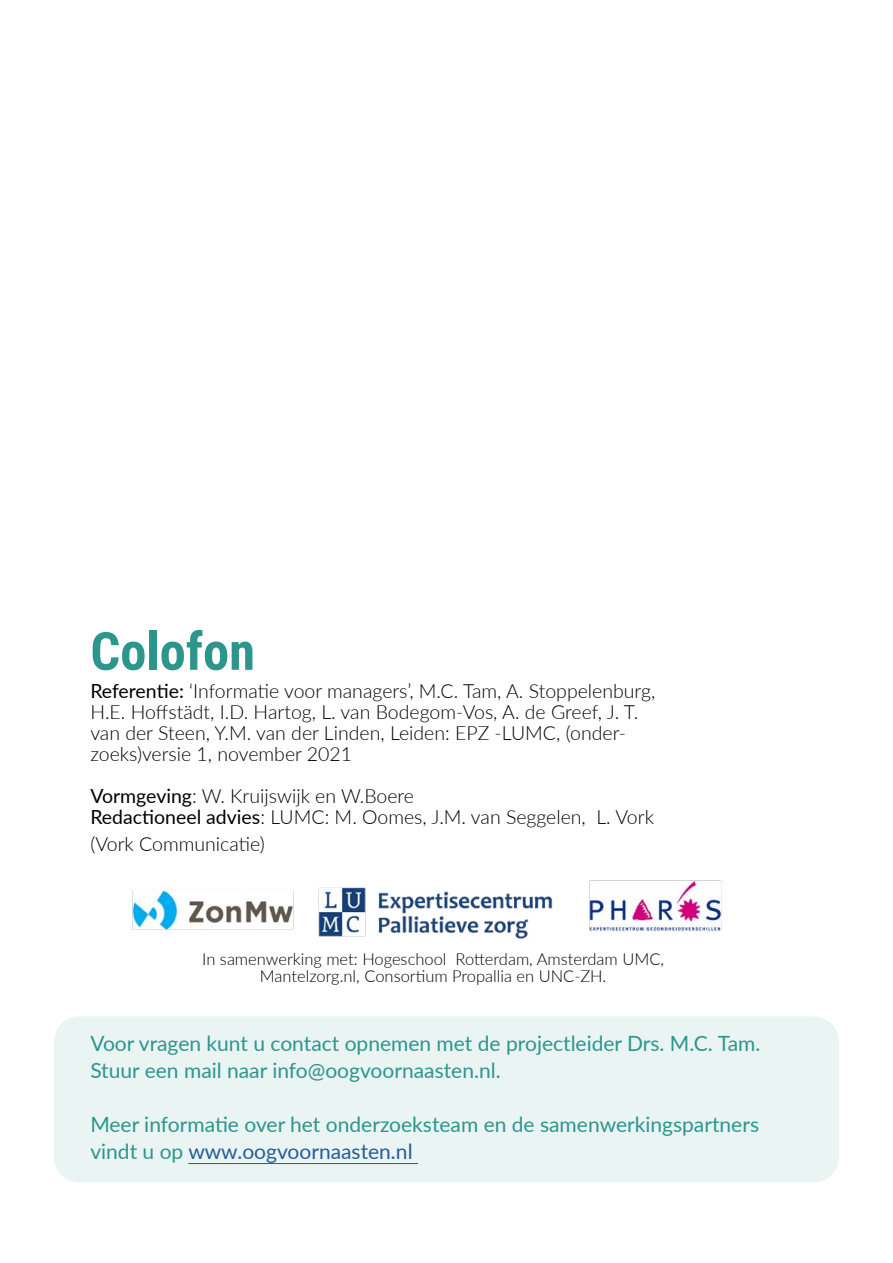
<style>
.page{position:relative;width:893px;height:1263px;background:#fff}
.page>*{position:absolute;margin:0;border:0;box-sizing:border-box;transform-origin:0 0}
.t1{font:700 52.5px "Roboto Condensed";color:#2c968c}
.t2{font:21px/27px "Lato";color:#2c968c}
.t3{font:300 19.5px/21px "Lato";color:#000}
.t4{font:300 16.5px/16.5px "Lato";color:#000;text-align:center}
.s1{font-weight:400}
.s2{color:#275b9b}
</style>
<div class="page">
<img style="left:132px;top:890px;width:162px;height:40px">
<img style="left:590px;top:880px;width:132px;height:51px">
<img style="left:318px;top:887px;width:235px;height:52px">
<div style="left:54px;top:1016px;width:785px;height:166px;background:#eaf4f3;border-radius:26px"></div>
<hr style="left:188px;top:1163px;width:230px;height:1px;background:#275b9b">
<h1 class="t1" style="left:90px;top:614px;width:166px">Colofon</h1>
<p class="t3" style="left:90px;top:680px;width:566px"><span class="s1">Referentie:</span> ‘Informatie voor managers’, M.C. Tam, A. Stoppelenburg, H.E. Hoffstädt, I.D. Hartog, L. van Bodegom-Vos, A. de Greef, J. T. van der Steen, Y.M. van der Linden, Leiden: EPZ -LUMC, (onder&shy;zoeks)versie 1, november 2021</p>
<p class="t3" style="left:90px;top:785px;width:565px"><span class="s1">Vormgeving</span>: W. Kruijswijk en W.Boere<br><span class="s1">Redactioneel advies</span>: LUMC: M. Oomes, J.M. van Seggelen, L. Vork</p>
<p class="t3" style="left:90px;top:833px;width:176px">(Vork Communicatie)</p>
<p class="t4" style="left:202px;top:950px;width:463px">In samenwerking met: Hogeschool Rotterdam, Amsterdam UMC,<br>Mantelzorg.nl, Consortium Propallia en UNC-ZH.</p>
<p class="t2" style="left:90px;top:1028px;width:671px">Voor vragen kunt u contact opnemen met de projectleider Drs. M.C. Tam.<br>Stuur een mail naar info@oogvoornaasten.nl.</p>
<p class="t2" style="left:90px;top:1109px;width:670px">Meer informatie over het onderzoeksteam en de samenwerkingspartners vindt u op <span class="s2">www.oogvoornaasten.nl</span></p>
</div>
